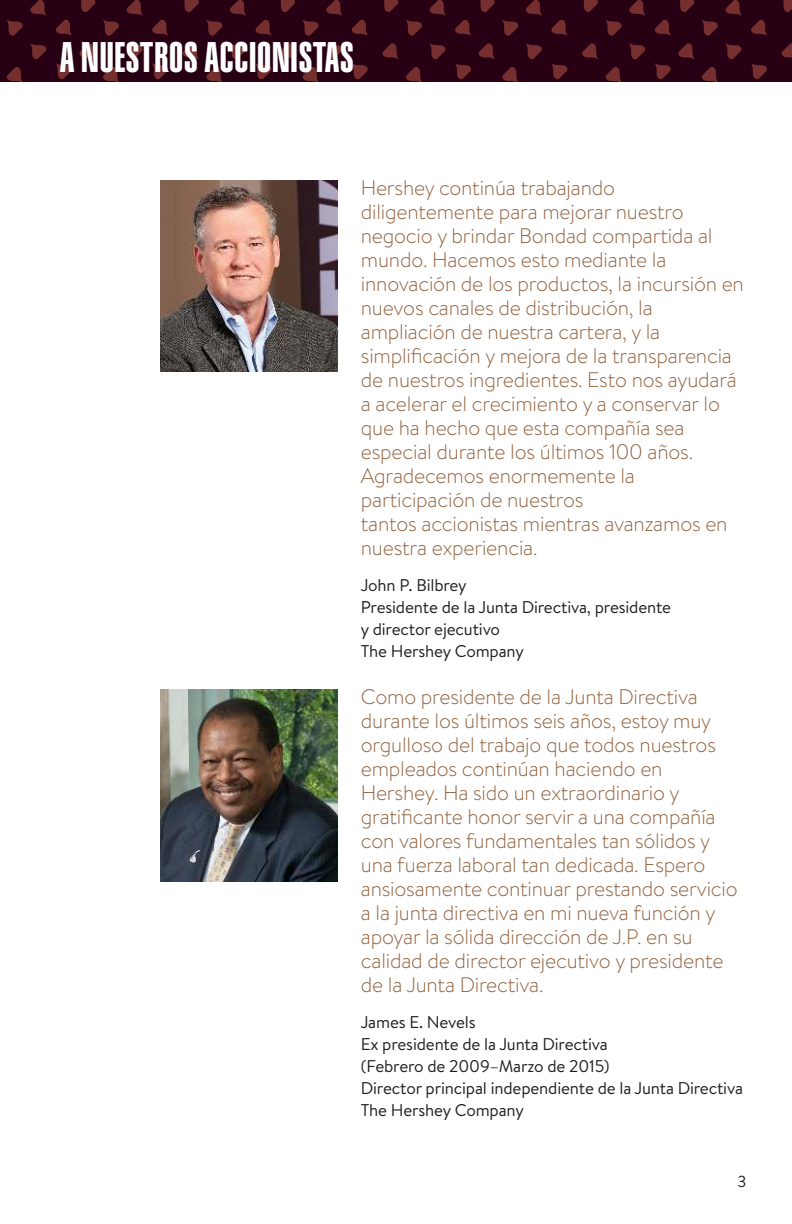
<style>
.page{position:relative;width:792px;height:1224px;background:#fff}
.page>*{position:absolute;margin:0;border:0;box-sizing:border-box;transform-origin:0 0}
.t1{font:700 42px "Milton";letter-spacing:.02em;color:#fff}
.t2{font:300 21px/24px "Brandon Text";letter-spacing:-.01em;color:#8f5e3a}
.t3{font:17px/22px "Brandon Text";letter-spacing:-.01em;color:#221f1f}
.t4{font:16px "Brandon Text";color:#221f1f}
</style>
<div class="page">
<svg style="left:0;top:0;width:792px;height:82px;background:#320617"></svg>
<img style="left:160px;top:180px;width:177px;height:192px">
<img style="left:160px;top:689px;width:177px;height:192px">
<h1 class="t1" style="left:60px;top:36px;width:295px">A NUESTROS ACCIONISTAS</h1>
<p class="t2" style="left:361px;top:178px;width:385px">Hershey continúa trabajando diligentemente para mejorar nuestro negocio y brindar Bondad compartida al mundo. Hacemos esto mediante la innovación de los productos, la incursión en nuevos canales de distribución, la ampliación de nuestra cartera, y la simpliicación y mejora de la transparencia de nuestros ingredientes. Esto nos ayudará a acelerar el crecimiento y a conservar lo que ha hecho que esta compañía sea especial durante los últimos 100 años.<br>Agradecemos enormemente la participación de nuestros<br>tantos accionistas mientras avanzamos en nuestra experiencia.</p>
<p class="t3" style="left:361px;top:574px;width:312px">John P. Bilbrey<br>Presidente de la Junta Directiva, presidente y director ejecutivo<br>The Hershey Company</p>
<p class="t2" style="left:361px;top:687px;width:378px">Como presidente de la Junta Directiva durante los últimos seis años, estoy muy orgulloso del trabajo que todos nuestros empleados continúan haciendo en Hershey. Ha sido un extraordinario y gratiicante honor servir a una compañía con valores fundamentales tan sólidos y una fuerza laboral tan dedicada. Espero ansiosamente continuar prestando servicio a la junta directiva en mi nueva función y apoyar la sólida dirección de J.P. en su calidad de director ejecutivo y presidente de la Junta Directiva.</p>
<p class="t3" style="left:361px;top:1011px;width:384px">James E. Nevels<br>Ex presidente de la Junta Directiva<br>(Febrero de 2009–Marzo de 2015)<br>Director principal independiente de la Junta Directiva<br>The Hershey Company</p>
<p class="t4" style="left:737px;top:1173px;width:11px">3</p>
</div>
